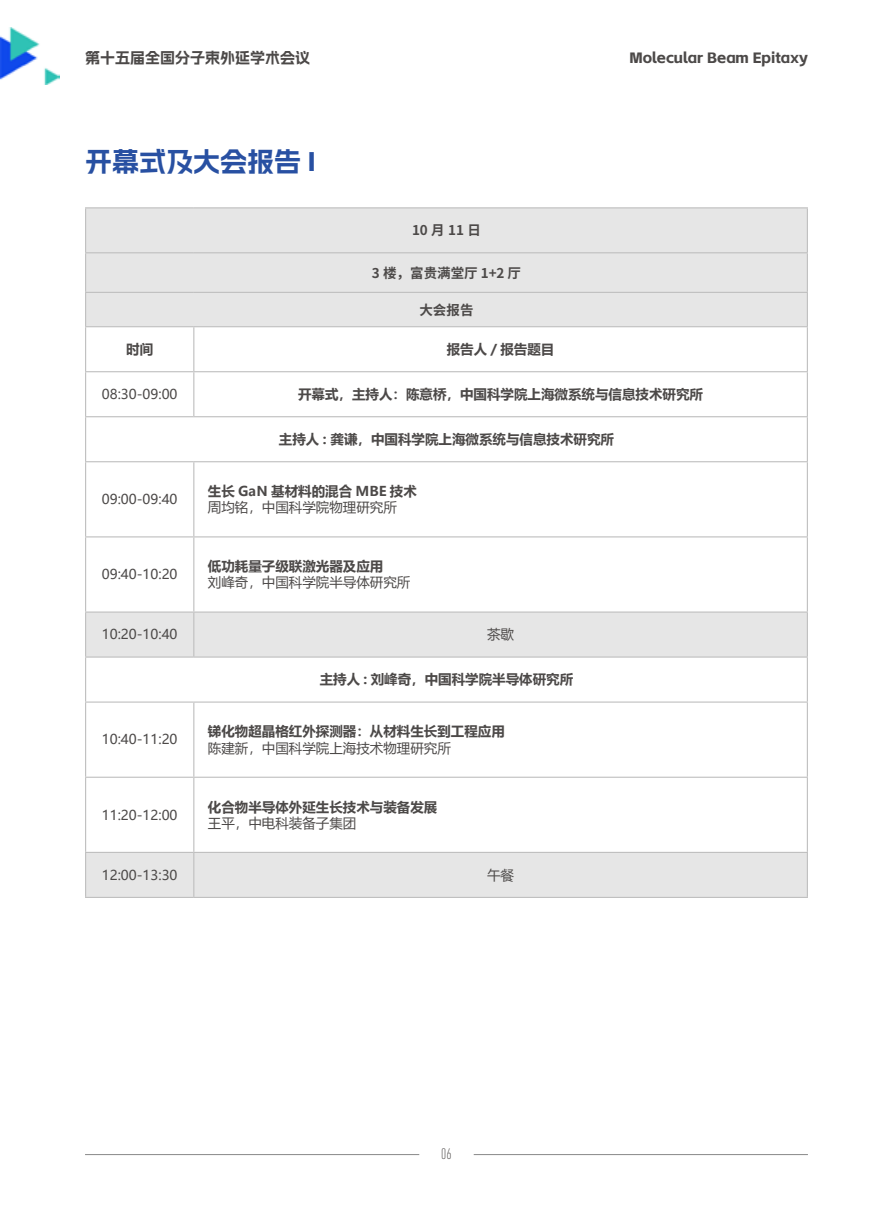
<style>
.page{position:relative;width:893px;height:1212px;background:#fff}
.page>*{position:absolute;margin:0;border:0;box-sizing:border-box;transform-origin:0 0}
.t1{font:27px "Alimama Shu Hei Ti";color:#2850a2}
.t2{font:15px "Alimama Shu Hei Ti";color:#4c4948}
.t3{font:300 15px "DIN Cond";color:#4c4948}
.t4{font:700 13.5px "Microsoft Ya Hei";color:#4c4948}
.t5{font:13.5px "Microsoft Ya Hei";color:#4c4948}
.t6{font:700 13.5px "Source Han Sans CN";color:#4c4948}
</style>
<div class="page">
<img style="left:0;top:27px;width:59px;height:57px">
<hr style="left:85px;top:1154px;width:334px;height:1px;background:#898989">
<hr style="left:474px;top:1154px;width:334px;height:1px;background:#898989">
<div style="left:86px;top:208px;width:721px;height:118px;background:#e6e6e6"></div>
<svg style="left:86px;top:613px;width:721px;height:284px"></svg>
<hr style="left:85px;top:207px;width:109px;height:1px;background:#bfbfbf">
<hr style="left:194px;top:207px;width:614px;height:1px;background:#bfbfbf">
<hr style="left:85px;top:252px;width:109px;height:1px;background:#bfbfbf">
<hr style="left:194px;top:252px;width:614px;height:1px;background:#bfbfbf">
<hr style="left:85px;top:292px;width:109px;height:1px;background:#bfbfbf">
<hr style="left:194px;top:292px;width:614px;height:1px;background:#bfbfbf">
<hr style="left:85px;top:326px;width:109px;height:1px;background:#bfbfbf">
<hr style="left:194px;top:326px;width:614px;height:1px;background:#bfbfbf">
<hr style="left:85px;top:371px;width:109px;height:1px;background:#bfbfbf">
<hr style="left:194px;top:371px;width:614px;height:1px;background:#bfbfbf">
<hr style="left:85px;top:416px;width:109px;height:1px;background:#bfbfbf">
<hr style="left:194px;top:416px;width:614px;height:1px;background:#bfbfbf">
<hr style="left:85px;top:461px;width:109px;height:1px;background:#bfbfbf">
<hr style="left:194px;top:461px;width:614px;height:1px;background:#bfbfbf">
<hr style="left:85px;top:536px;width:109px;height:1px;background:#bfbfbf">
<hr style="left:194px;top:536px;width:614px;height:1px;background:#bfbfbf">
<hr style="left:85px;top:701px;width:109px;height:2px;background:#bfbfbf">
<hr style="left:194px;top:701px;width:614px;height:2px;background:#bfbfbf">
<hr style="left:85px;top:777px;width:109px;height:1px;background:#bfbfbf">
<hr style="left:194px;top:777px;width:614px;height:1px;background:#bfbfbf">
<hr style="left:85px;top:208px;width:1px;height:44px;background:#bfbfbf">
<hr style="left:85px;top:253px;width:1px;height:39px;background:#bfbfbf">
<hr style="left:85px;top:293px;width:1px;height:33px;background:#bfbfbf">
<hr style="left:85px;top:327px;width:1px;height:44px;background:#bfbfbf">
<hr style="left:85px;top:372px;width:1px;height:44px;background:#bfbfbf">
<hr style="left:85px;top:417px;width:1px;height:44px;background:#bfbfbf">
<hr style="left:85px;top:462px;width:1px;height:74px;background:#bfbfbf">
<hr style="left:85px;top:537px;width:1px;height:74px;background:#bfbfbf">
<hr style="left:85px;top:658px;width:1px;height:43px;background:#bfbfbf">
<hr style="left:85px;top:703px;width:1px;height:74px;background:#bfbfbf">
<hr style="left:85px;top:778px;width:1px;height:74px;background:#bfbfbf">
<hr style="left:807px;top:208px;width:1px;height:44px;background:#bfbfbf">
<hr style="left:807px;top:253px;width:1px;height:39px;background:#bfbfbf">
<hr style="left:807px;top:293px;width:1px;height:33px;background:#bfbfbf">
<hr style="left:193px;top:327px;width:1px;height:44px;background:#bfbfbf">
<hr style="left:807px;top:327px;width:1px;height:44px;background:#bfbfbf">
<hr style="left:193px;top:372px;width:1px;height:44px;background:#bfbfbf">
<hr style="left:807px;top:372px;width:1px;height:44px;background:#bfbfbf">
<hr style="left:807px;top:417px;width:1px;height:44px;background:#bfbfbf">
<hr style="left:193px;top:462px;width:1px;height:74px;background:#bfbfbf">
<hr style="left:807px;top:462px;width:1px;height:74px;background:#bfbfbf">
<hr style="left:193px;top:537px;width:1px;height:74px;background:#bfbfbf">
<hr style="left:807px;top:537px;width:1px;height:74px;background:#bfbfbf">
<hr style="left:807px;top:658px;width:1px;height:43px;background:#bfbfbf">
<hr style="left:193px;top:703px;width:1px;height:74px;background:#bfbfbf">
<hr style="left:807px;top:703px;width:1px;height:74px;background:#bfbfbf">
<hr style="left:193px;top:778px;width:1px;height:74px;background:#bfbfbf">
<hr style="left:807px;top:778px;width:1px;height:74px;background:#bfbfbf">
<hr style="left:85px;top:611px;width:109px;height:2px;background:#bfbfbf">
<hr style="left:85px;top:613px;width:1px;height:43px;background:#bfbfbf">
<hr style="left:85px;top:656px;width:109px;height:2px;background:#bfbfbf">
<hr style="left:194px;top:611px;width:614px;height:2px;background:#bfbfbf">
<hr style="left:193px;top:613px;width:1px;height:43px;background:#bfbfbf">
<hr style="left:807px;top:613px;width:1px;height:43px;background:#bfbfbf">
<hr style="left:194px;top:656px;width:614px;height:2px;background:#bfbfbf">
<hr style="left:85px;top:852px;width:109px;height:1px;background:#bfbfbf">
<hr style="left:85px;top:853px;width:1px;height:44px;background:#bfbfbf">
<hr style="left:194px;top:852px;width:614px;height:1px;background:#bfbfbf">
<hr style="left:193px;top:853px;width:1px;height:44px;background:#bfbfbf">
<hr style="left:807px;top:853px;width:1px;height:44px;background:#bfbfbf">
<hr style="left:85px;top:897px;width:109px;height:1px;background:#bfbfbf">
<hr style="left:194px;top:897px;width:614px;height:1px;background:#bfbfbf">
<p class="t2" style="left:85px;top:49px;width:226px">第十五届全国分子束外延学术会议</p>
<p class="t2" style="left:629px;top:49px;width:180px">Molecular Beam Epitaxy</p>
<h1 class="t1" style="left:85px;top:146px;width:232px">开幕式及大会报告 I</h1>
<p class="t6" style="left:412px;top:223px;width:70px">10月11日</p>
<p class="t6" style="left:372px;top:265px;width:151px">3 楼，富贵满堂厅 1+2 厅</p>
<p class="t6" style="left:419px;top:302px;width:55px">大会报告</p>
<p class="t4" style="left:126px;top:340px;width:28px">时间</p>
<p class="t4" style="left:447px;top:340px;width:109px">报告人 / 报告题目</p>
<p class="t5" style="left:102px;top:385px;width:77px">08:30-09:00</p>
<p class="t4" style="left:298px;top:385px;width:406px">开幕式，主持人：陈意桥，中国科学院上海微系统与信息技术研究所</p>
<p class="t4" style="left:279px;top:430px;width:337px">主持人 : 龚谦，中国科学院上海微系统与信息技术研究所</p>
<p class="t5" style="left:102px;top:490px;width:77px">09:00-09:40</p>
<p class="t5" style="left:102px;top:565px;width:77px">09:40-10:20</p>
<p class="t4" style="left:208px;top:482px;width:210px">生长 GaN 基材料的混合 MBE 技术</p>
<p class="t5" style="left:208px;top:498px;width:190px">周均铭，中国科学院物理研究所</p>
<p class="t4" style="left:208px;top:557px;width:177px">低功耗量子级联激光器及应用</p>
<p class="t5" style="left:208px;top:573px;width:204px">刘峰奇，中国科学院半导体研究所</p>
<p class="t5" style="left:102px;top:625px;width:77px">10:20-10:40</p>
<p class="t5" style="left:487px;top:625px;width:28px">茶歇</p>
<p class="t4" style="left:320px;top:670px;width:255px">主持人 : 刘峰奇，中国科学院半导体研究所</p>
<p class="t5" style="left:102px;top:730px;width:77px">10:40-11:20</p>
<p class="t5" style="left:102px;top:806px;width:77px">11:20-12:00</p>
<p class="t4" style="left:208px;top:722px;width:298px">锑化物超晶格红外探测器：从材料生长到工程应用</p>
<p class="t5" style="left:208px;top:738px;width:244px">陈建新，中国科学院上海技术物理研究所</p>
<p class="t4" style="left:208px;top:797px;width:231px">化合物半导体外延生长技术与装备发展</p>
<p class="t5" style="left:208px;top:814px;width:150px">王平，中电科装备子集团</p>
<p class="t5" style="left:102px;top:866px;width:77px">12:00-13:30</p>
<p class="t5" style="left:487px;top:866px;width:28px">午餐</p>
<p class="t3" style="left:441px;top:1145px;width:12px">06</p>
</div>
